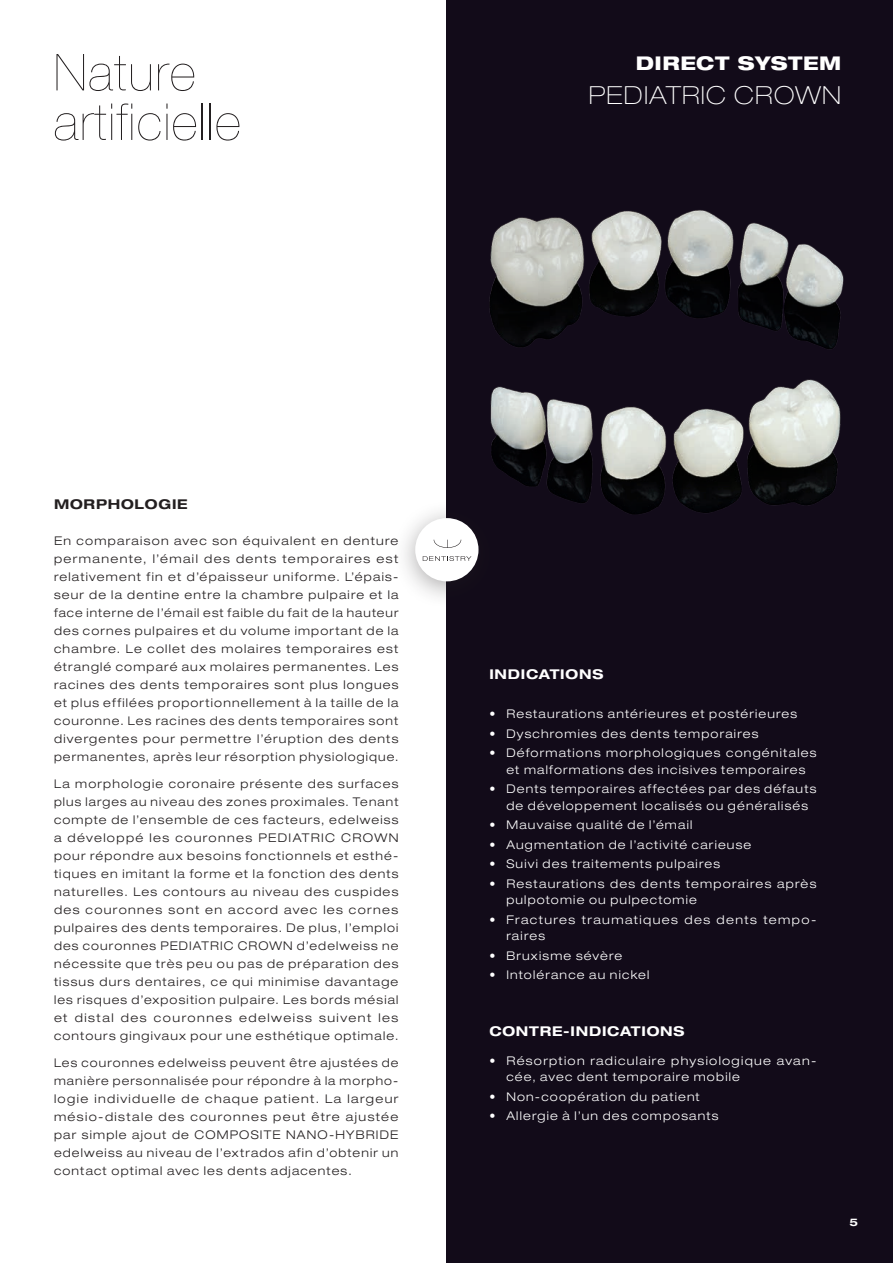
<style>
.page{position:relative;width:893px;height:1263px;background:#fff}
.page>*{position:absolute;margin:0;border:0;box-sizing:border-box;transform-origin:0 0}
.t1{font:200 51px/49.5px "Helvetica Neue LT Pro";letter-spacing:.03em;color:#231f20}
.t2{font:100 expanded 24.9px/32px "Helvetica Neue";letter-spacing:.05em;color:#fff;text-align:right}
.t3{font:800 expanded 18.9px "Helvetica Neue";letter-spacing:.025em;color:#fff}
.t4{font:700 expanded 13.5px "Helvetica Neue LT Pro";letter-spacing:.055em;color:#fff}
.t5{font:700 expanded 13.5px "Helvetica Neue LT Pro";letter-spacing:.06em;color:#231f20}
.t6{font:300 expanded 12px/18px "Helvetica Neue LT Pro";letter-spacing:.095em;color:#231f20;text-align:justify}
.t7{font:300 expanded 12px/16.5px "Helvetica Neue LT Pro";letter-spacing:.1em;color:#fff}
.t8{font:700 expanded 10.5px "Helvetica Neue LT Pro";color:#fff}
</style>
<div class="page">
<div style="left:446px;top:0;width:447px;height:1263px;background:#120b19"></div>
<div style="left:392px;top:499px;width:110px;height:109px;background:#231f20;opacity:.39"></div>
<div style="left:415px;top:518px;width:63px;height:63px;background:#fff;border-radius:50%"></div>
<svg style="left:434px;top:540px;width:27px;height:8px"></svg>
<svg style="left:423px;top:556px;width:48px;height:5px"></svg>
<img style="left:478px;top:379px;width:363px;height:139px">
<img style="left:489px;top:210px;width:355px;height:139px">
<h1 class="t1" style="left:54px;top:47px;width:188px">Nature artificielle</h1>
<h2 class="t2" style="left:589px;top:47px;width:254px">POST &amp; CORE<br>PEDIATRIC CROWN</h2>
<h3 class="t3" style="left:636px;top:51px;width:207px">DIRECT SYSTEM</h3>
<h2 class="t2" style="left:733px;top:93px;width:109px">VENEER</h2>
<p class="t5" style="left:54px;top:495px;width:135px">MORPHOLOGIE</p>
<p class="t6" style="left:54px;top:531px;width:346px">En comparaison avec son équivalent en denture permanente, l’émail des dents temporaires est relativement fin et d’épaisseur uniforme. L’épais&shy;seur de la dentine entre la chambre pulpaire et la face interne de l’émail est faible du fait de la hauteur des cornes pulpaires et du volume important de la chambre. Le collet des molaires temporaires est étranglé comparé aux molaires permanentes. Les racines des dents temporaires sont plus longues et plus effilées proportionnellement à la taille de la couronne. Les racines des dents temporaires sont divergentes pour permettre l’éruption des dents permanentes, après leur résorption physiologique.</p>
<p class="t6" style="left:54px;top:774px;width:346px">La morphologie coronaire présente des surfaces plus larges au niveau des zones proximales. Tenant compte de l’ensemble de ces facteurs, edelweiss a développé les couronnes PEDIATRIC CROWN pour répondre aux besoins fonctionnels et esthé&shy;tiques en imitant la forme et la fonction des dents naturelles. Les contours au niveau des cuspides des couronnes sont en accord avec les cornes pulpaires des dents temporaires. De plus, l’emploi des couronnes PEDIATRIC CROWN d’edelweiss ne nécessite que très peu ou pas de préparation des tissus durs dentaires, ce qui minimise davantage les risques d’exposition pulpaire. Les bords mésial et distal des couronnes edelweiss suivent les contours gingivaux pour une esthétique optimale.</p>
<p class="t6" style="left:54px;top:1053px;width:346px">Les couronnes edelweiss peuvent être ajustées de manière personnalisée pour répondre à la morpho&shy;logie individuelle de chaque patient. La largeur mésio-distale des couronnes peut être ajustée par simple ajout de COMPOSITE NANO-HYBRIDE edelweiss au niveau de l’extrados afin d’obtenir un contact optimal avec les dents adjacentes.</p>
<p class="t4" style="left:489px;top:666px;width:116px">INDICATIONS</p>
<p class="t7" style="left:489px;top:706px;width:309px">• Restaurations antérieures et postérieures</p>
<p class="t7" style="left:489px;top:725px;width:271px">• Dyschromies des dents temporaires</p>
<p class="t7" style="left:489px;top:745px;width:329px;text-align:center">• Déformations morphologiques congénitales et malformations des incisives temporaires</p>
<p class="t7" style="left:506px;top:781px;width:312px;text-indent:-17px">• Dents temporaires affectées par des défauts de développement localisés ou généralisés</p>
<p class="t7" style="left:489px;top:817px;width:205px">• Mauvaise qualité de l’émail</p>
<p class="t7" style="left:489px;top:836px;width:263px">• Augmentation de l’activité carieuse</p>
<p class="t7" style="left:489px;top:856px;width:232px">• Suivi des traitements pulpaires</p>
<p class="t7" style="left:506px;top:875px;width:312px;text-indent:-17px">• Restaurations des dents temporaires après pulpotomie ou pulpectomie</p>
<p class="t7" style="left:506px;top:911px;width:312px;text-indent:-17px">• Fractures traumatiques des dents tempo&shy;raires</p>
<p class="t7" style="left:489px;top:947px;width:134px">• Bruxisme sévère</p>
<p class="t7" style="left:489px;top:967px;width:162px">• Intolérance au nickel</p>
<p class="t4" style="left:489px;top:1023px;width:197px">CONTRE-INDICATIONS</p>
<p class="t7" style="left:506px;top:1052px;width:312px;text-indent:-17px">• Résorption radiculaire physiologique avan&shy;cée, avec dent temporaire mobile</p>
<p class="t7" style="left:489px;top:1088px;width:212px">• Non-coopération du patient</p>
<p class="t7" style="left:489px;top:1108px;width:231px">• Allergie à l’un des composants</p>
<p class="t8" style="left:849px;top:1215px;width:10px">5</p>
</div>
